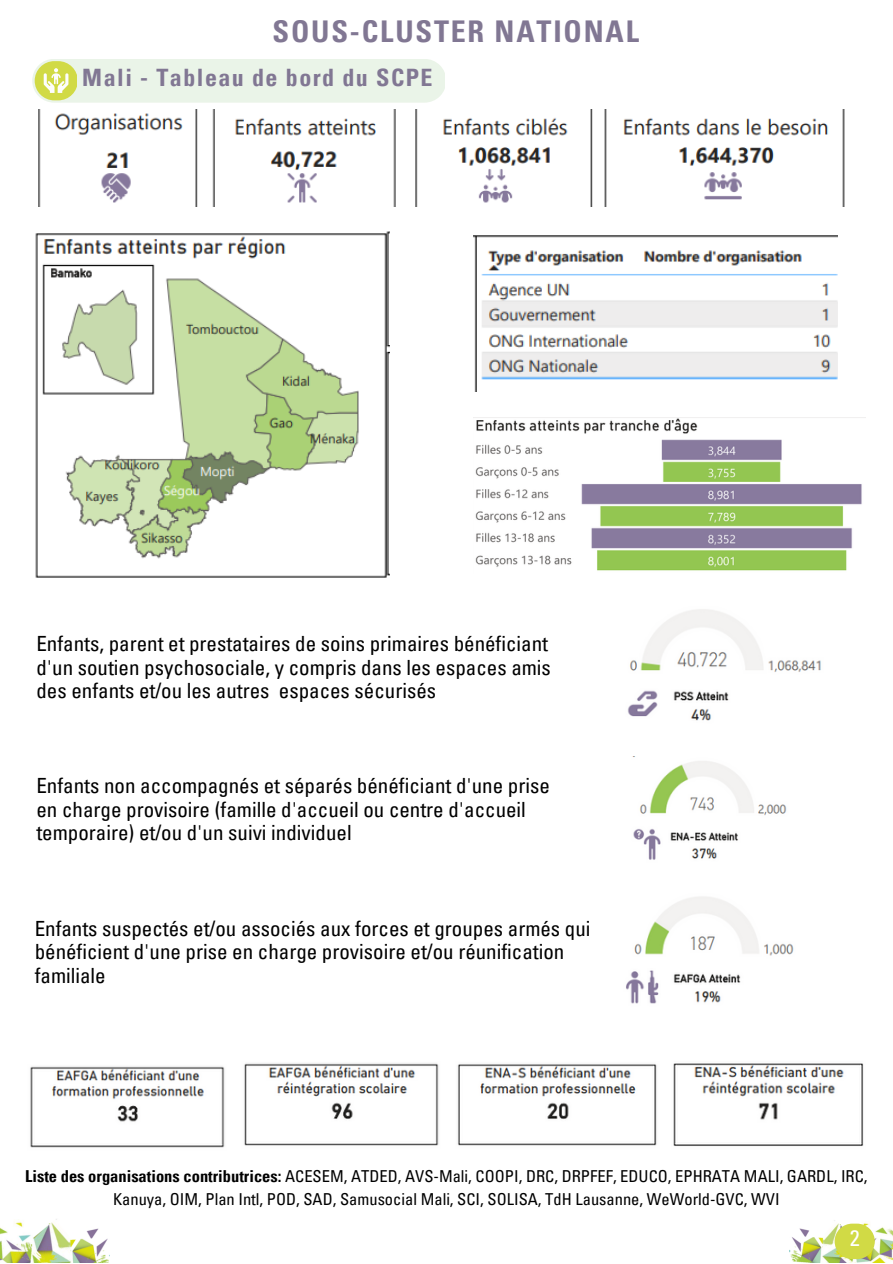
<style>
.page{position:relative;width:893px;height:1264px;background:#fff}
.page>*{position:absolute;margin:0;border:0;box-sizing:border-box;transform-origin:0 0}
.t1{font:700 condensed 30px "Univers LT Pro";letter-spacing:.06em;color:#817793}
.t2{font:700 condensed 24px "Univers LT Pro";letter-spacing:.06em;color:#817793}
.t3{font:condensed 22.5px "Univers LT Pro";color:#fff}
.t4{font:condensed 21px/23.5px "Univers LT Pro";color:#000}
.t5{font:condensed 16.5px/22.5px "Univers LT Pro";color:#000;text-align:center}
.s1{font-weight:700}
</style>
<div class="page">
<img style="left:0;top:1219px;width:110px;height:43px">
<svg style="left:32px;top:59px;width:412px;height:44px;background:#e9f2de"></svg>
<img style="left:789px;top:1220px;width:103px;height:42px">
<svg style="left:834px;top:1223px;width:40px;height:35px"></svg>
<img style="left:475px;top:418px;width:387px;height:153px">
<img style="left:473px;top:235px;width:364px;height:156px">
<img style="left:632px;top:756px;width:155px;height:104px">
<img style="left:628px;top:609px;width:193px;height:112px">
<img style="left:626px;top:897px;width:168px;height:107px">
<img style="left:30px;top:1066px;width:195px;height:82px">
<img style="left:244px;top:1063px;width:195px;height:83px">
<img style="left:457px;top:1064px;width:200px;height:82px">
<img style="left:673px;top:1063px;width:191px;height:83px">
<img style="left:35px;top:231px;width:355px;height:347px">
<img style="left:38px;top:109px;width:807px;height:97px">
<h1 class="t1" style="left:272px;top:20px;width:368px">SOUS-CLUSTER NATIONAL</h1>
<p class="t2" style="left:82px;top:68px;width:352px">Mali - Tableau de bord du SCPE</p>
<p class="t4" style="left:36px;top:634px;width:516px">Enfants, parent et prestataires de soins primaires bénéficiant d'un soutien psychosociale, y compris dans les espaces amis des enfants et/ou les autres espaces sécurisés</p>
<p class="t4" style="left:36px;top:776px;width:515px">Enfants non accompagnés et séparés bénéficiant d'une prise en charge provisoire (famille d'accueil ou centre d'accueil temporaire) et/ou d'un suivi individuel</p>
<p class="t4" style="left:35px;top:919px;width:557px">Enfants suspectés et/ou associés aux forces et groupes armés qui bénéficient d'une prise en charge provisoire et/ou réunification familiale</p>
<p class="t5" style="left:25px;top:1167px;width:843px"><span class="s1">Liste des organisations contributrices:</span> ACESEM, ATDED, AVS-Mali, COOPI, DRC, DRPFEF, EDUCO, EPHRATA MALI, GARDL, IRC,<br>Kanuya, OIM, Plan Intl, POD, SAD, Samusocial Mali, SCI, SOLISA, TdH Lausanne, WeWorld-GVC, WVI</p>
<p class="t3" style="left:849px;top:1229px;width:11px">2</p>
</div>
